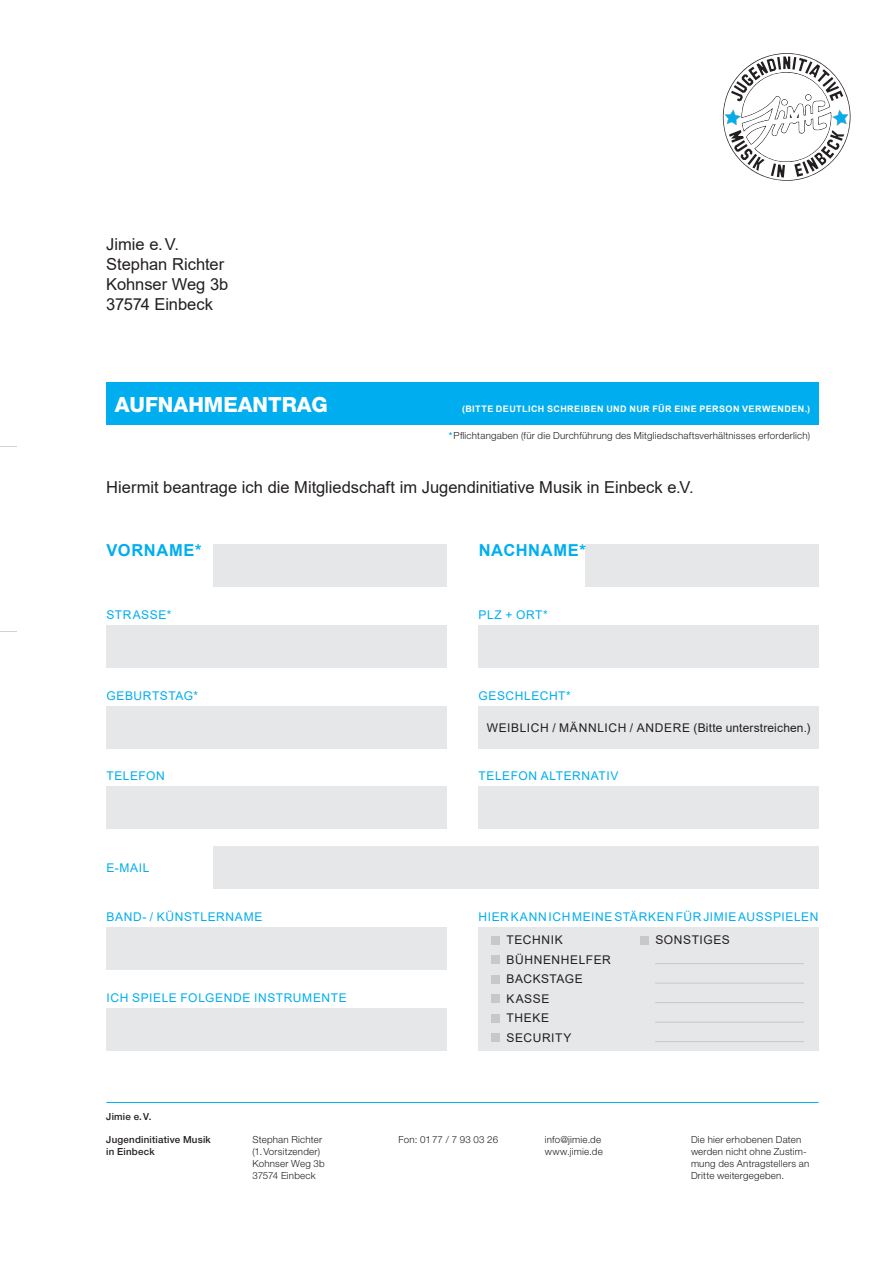
<style>
.page{position:relative;width:893px;height:1263px;background:#fff}
.page>*{position:absolute;margin:0;border:0;box-sizing:border-box;transform-origin:0 0}
.t1{font:800 21px "Helvetica Neue";color:#fff}
.t2{font:16.5px/19.8px "Arial";color:#231f20}
.t3{font:700 16.5px "Arial";letter-spacing:.04em;color:#00aeef}
.t4{font:12px "Arial";letter-spacing:.055em;color:#00aeef}
.t5{font:12px/19.5px "Arial";letter-spacing:.055em;color:#231f20}
.t6{font:12px "Arial";letter-spacing:.01em;color:#231f20}
.t7{font:300 9.75px/11.7px "Helvetica Neue LT Pro";letter-spacing:.02em;color:#231f20}
.t8{font:500 9.75px/11.7px "Helvetica Neue LT Pro";letter-spacing:.02em;color:#231f20}
.t9{font:700 9px "Arial";letter-spacing:.05em;color:#fff}
.s1{font-weight:500;color:#00aeef}
</style>
<div class="page">
<svg style="left:0;top:446px;width:17px;height:1px"></svg>
<svg style="left:0;top:631px;width:17px;height:1px"></svg>
<hr style="left:106px;top:1102px;width:713px;height:1px;background:#00aeef">
<svg style="left:723px;top:53px;width:127px;height:128px"></svg>
<div style="left:106px;top:383px;width:713px;height:42px;background:#00aeef"></div>
<div style="left:213px;top:544px;width:233px;height:43px;background:#e6e7e9"></div>
<div style="left:585px;top:544px;width:234px;height:43px;background:#e6e7e9"></div>
<div style="left:106px;top:625px;width:340px;height:43px;background:#e6e7e9"></div>
<div style="left:478px;top:625px;width:341px;height:43px;background:#e6e7e9"></div>
<div style="left:106px;top:706px;width:340px;height:42px;background:#e6e7e9"></div>
<div style="left:478px;top:706px;width:341px;height:42px;background:#e6e7e9"></div>
<div style="left:106px;top:787px;width:340px;height:42px;background:#e6e7e9"></div>
<div style="left:478px;top:787px;width:341px;height:42px;background:#e6e7e9"></div>
<div style="left:213px;top:846px;width:606px;height:43px;background:#e6e7e9"></div>
<div style="left:106px;top:927px;width:340px;height:42px;background:#e6e7e9"></div>
<div style="left:106px;top:1008px;width:340px;height:42px;background:#e6e7e9"></div>
<div style="left:478px;top:927px;width:341px;height:123px;background:#e6e7e9"></div>
<div style="left:491px;top:936px;width:9px;height:8px;background:#c7c8ca"></div>
<div style="left:491px;top:955px;width:9px;height:9px;background:#c7c8ca"></div>
<div style="left:491px;top:975px;width:9px;height:8px;background:#c7c8ca"></div>
<div style="left:491px;top:994px;width:9px;height:9px;background:#c7c8ca"></div>
<div style="left:491px;top:1014px;width:9px;height:8px;background:#c7c8ca"></div>
<div style="left:491px;top:1033px;width:9px;height:9px;background:#c7c8ca"></div>
<div style="left:640px;top:936px;width:8px;height:8px;background:#c7c8ca"></div>
<hr style="left:655px;top:963px;width:149px;height:1px;background:#c7c8ca">
<hr style="left:655px;top:983px;width:149px;height:1px;background:#c7c8ca">
<hr style="left:655px;top:1002px;width:149px;height:1px;background:#c7c8ca">
<hr style="left:655px;top:1022px;width:149px;height:1px;background:#c7c8ca">
<hr style="left:655px;top:1041px;width:149px;height:1px;background:#c7c8ca">
<h2 class="t2" style="left:106px;top:234px;width:124px">JIMIE E.V.<br>STEPHAN RICHTER<br>KOHNSER WEG 3B<br>37574 EINBECK</h2>
<h1 class="t1" style="left:115px;top:392px;width:215px">AUFNAHMEANTRAG</h1>
<p class="t9" style="left:462px;top:402px;width:349px">(BITTE DEUTLICH SCHREIBEN UND NUR FÜR EINE PERSON VERWENDEN.)</p>
<p class="t7" style="left:449px;top:430px;width:363px"><span class="s1">*</span>Pflichtangaben (für die Durchführung des Mitgliedschaftsverhältnisses erforderlich)</p>
<h2 class="t2" style="left:106px;top:477px;width:589px">H IERMIT BEANTRAGE ICH DIE M ITGLIEDSCHAFT IM JUGENDINITIATIVE M USIK IN EINBECK E.V.</h2>
<h2 class="t3" style="left:107px;top:539px;width:96px">VORNAME*</h2>
<h2 class="t3" style="left:479px;top:539px;width:109px">NACHNAME*</h2>
<p class="t4" style="left:107px;top:606px;width:44px">STRASSE</p>
<p class="t4" style="left:167px;top:606px;width:6px">*</p>
<p class="t4" style="left:479px;top:606px;width:71px">PLZ + ORT*</p>
<p class="t4" style="left:107px;top:687px;width:93px">GEBURTSTAG*</p>
<p class="t4" style="left:479px;top:687px;width:94px">GESCHLECHT*</p>
<p class="t5" style="left:487px;top:717px;width:187px">WEIBLICH / MÄNNLICH / ANDERE</p>
<p class="t6" style="left:694px;top:719px;width:118px">(BITTE UNTERSTREICHEN.)</p>
<p class="t4" style="left:107px;top:768px;width:9px">TELE</p>
<p class="t4" style="left:139px;top:768px;width:28px">FON</p>
<p class="t4" style="left:479px;top:768px;width:9px">TELE</p>
<p class="t4" style="left:511px;top:768px;width:107px">FO N ALTERNATIV</p>
<p class="t4" style="left:107px;top:859px;width:41px">E-MAIL</p>
<p class="t4" style="left:107px;top:908px;width:103px">BAND- / KÜNSTLER</p>
<p class="t4" style="left:226px;top:908px;width:37px">NAME</p>
<p class="t4" style="left:479px;top:908px;width:170px">HIER KANN ICH MEINE STÄRKE</p>
<p class="t4" style="left:665px;top:908px;width:100px">N FÜR JIMIE AUSSP</p>
<p class="t4" style="left:781px;top:908px;width:13px">IELE</p>
<p class="t4" style="left:810px;top:908px;width:10px">N</p>
<p class="t4" style="left:107px;top:989px;width:56px">ICH SPIELE</p>
<p class="t4" style="left:181px;top:989px;width:18px">FOLGE</p>
<p class="t4" style="left:224px;top:989px;width:124px">NDE I NSTRUMENTE</p>
<p class="t5" style="left:506px;top:930px;width:97px">TECHNIK<br>BÜHNENHELFER<br>BACKSTAGE<br>KASSE<br>THEKE<br>SECURITY</p>
<p class="t5" style="left:655px;top:930px;width:58px">SONSTIGES</p>
<p class="t8" style="left:106px;top:1111px;width:47px">Jimie e.V.</p>
<p class="t8" style="left:106px;top:1134px;width:106px">Jugendinitiative Musik in Einbeck</p>
<p class="t7" style="left:252px;top:1134px;width:74px">Stephan Richter (1.Vorsitzender)<br>Kohnser Weg 3b<br>37574 Einbeck</p>
<p class="t7" style="left:399px;top:1134px;width:101px">Fon: 0177 / 7 93 03 26</p>
<p class="t7" style="left:545px;top:1134px;width:59px">info@jimie.de www.jimie.de</p>
<p class="t7" style="left:691px;top:1134px;width:120px">Die hier erhobenen Daten werden nicht ohne Zustim&shy;mung des Antragstellers an<br>Dritte weitergegeben.</p>
</div>
